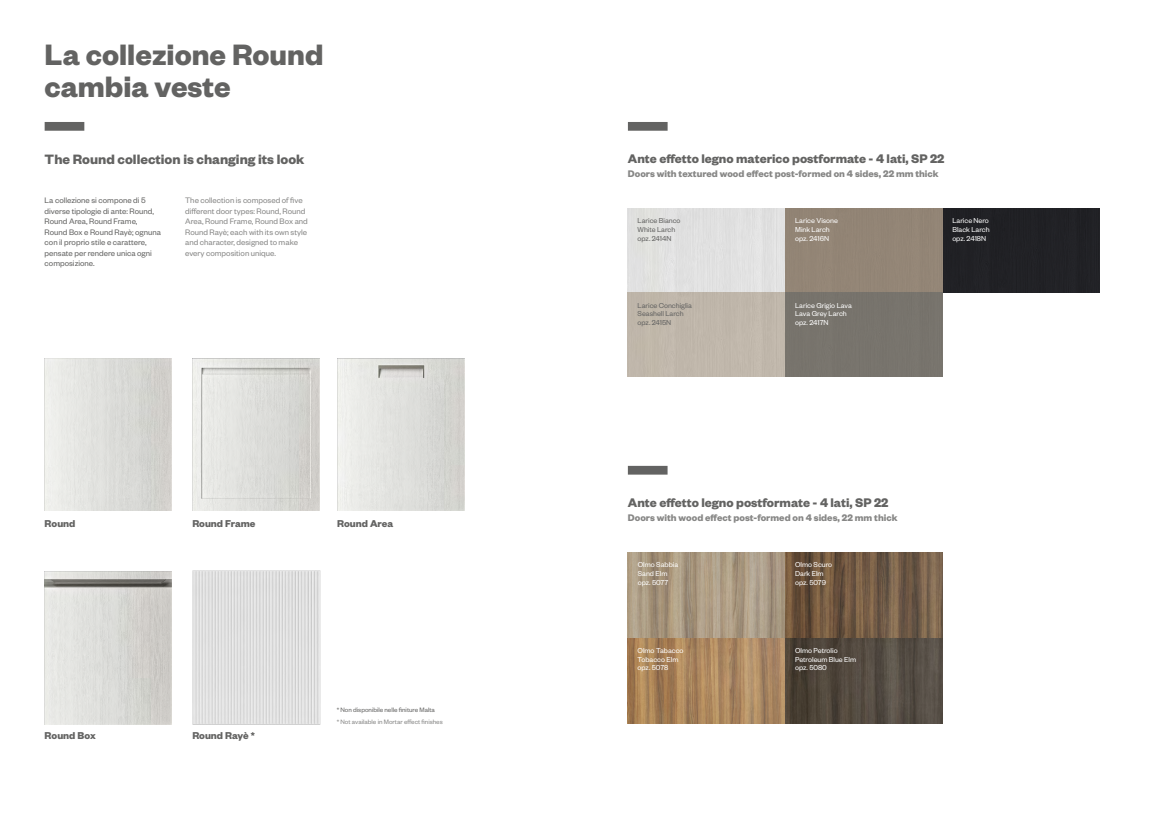
<style>
.page{position:relative;width:1166px;height:819px;background:#fff}
.page>*{position:absolute;margin:0;border:0;box-sizing:border-box;transform-origin:0 0}
.t1{font:700 32.38px/32.4px "Founders Grotesk";color:#636362}
.t2{font:700 14.88px "Founders Grotesk";color:#636362}
.t3{font:700 13.74px "Founders Grotesk";color:#636362}
.t4{font:700 10.94px "Founders Grotesk";color:#636362}
.t5{font:700 10.5px "Founders Grotesk";color:#878786}
.t6{font:8.75px/10.5px "Founders Grotesk";color:#636362}
.t7{font:8.75px/10.5px "Founders Grotesk";color:#878786}
.t8{font:7.88px/8.8px "Founders Grotesk";color:#fff}
.t9{font:7.88px/8.8px "Founders Grotesk";color:#636362}
.t10{font:7px "Founders Grotesk";color:#878786}
.t11{font:7px "Founders Grotesk";color:#636362}
</style>
<div class="page">
<img style="left:628px;top:552px;width:314px;height:171px">
<div style="left:628px;top:122px;width:39px;height:9px;background:#636362"></div>
<img style="left:628px;top:208px;width:157px;height:169px">
<img style="left:785px;top:208px;width:314px;height:84px">
<div style="left:785px;top:292px;width:157px;height:85px;background:#78746d"></div>
<div style="left:45px;top:122px;width:39px;height:9px;background:#636362"></div>
<img style="left:45px;top:572px;width:92px;height:152px">
<img style="left:337px;top:358px;width:127px;height:152px">
<img style="left:192px;top:358px;width:127px;height:152px">
<img style="left:45px;top:358px;width:127px;height:152px">
<div style="left:628px;top:466px;width:39px;height:8px;background:#636362"></div>
<img style="left:137px;top:570px;width:184px;height:155px">
<h1 class="t1" style="left:45px;top:37px;width:280px">La collezione Round cambia veste</h1>
<h2 class="t2" style="left:45px;top:150px;width:261px">The Round collection is changing its look</h2>
<p class="t6" style="left:45px;top:195px;width:118px">La collezione si compone di 5 diverse tipologie di ante: Round,<br>Round Area, Round Frame,<br>Round Box e Round Rayè; ognuna con il proprio stile e carattere, pensate per rendere unica ogni composizione.</p>
<p class="t7" style="left:185px;top:195px;width:124px">The collection is composed of five different door types: Round, Round<br>Area, Round Frame, Round Box and<br>Round Rayè; each with its own style and character, designed to make every composition unique.</p>
<h3 class="t4" style="left:45px;top:516px;width:32px">Round</h3>
<h3 class="t4" style="left:192px;top:516px;width:65px">Round Frame</h3>
<h3 class="t4" style="left:337px;top:516px;width:57px">Round Area</h3>
<p class="t11" style="left:337px;top:705px;width:100px">* Non disponibile nelle finiture Malta</p>
<p class="t10" style="left:337px;top:717px;width:107px">* Not available in Mortar effect finishes</p>
<h3 class="t4" style="left:45px;top:728px;width:53px">Round Box</h3>
<h3 class="t4" style="left:192px;top:728px;width:64px">Round Rayè *</h3>
<h3 class="t3" style="left:628px;top:150px;width:318px">Ante effetto legno materico postformate - 4 lati, SP 22</h3>
<h3 class="t5" style="left:628px;top:167px;width:312px">Doors with textured wood effect post-formed on 4 sides, 22 mm thick</h3>
<p class="t9" style="left:637px;top:216px;width:45px">Larice Bianco<br>White Larch opz. 2414N</p>
<p class="t8" style="left:795px;top:216px;width:44px">Larice Visone<br>Mink Larch opz. 2416N</p>
<p class="t8" style="left:952px;top:216px;width:39px;text-align:justify">Larice Nero Black Larch opz. 2418N</p>
<p class="t9" style="left:637px;top:300px;width:56px">Larice Conchiglia<br>Seashell Larch opz. 2415N</p>
<p class="t8" style="left:795px;top:300px;width:58px">Larice Grigio Lava<br>Lava Grey Larch opz. 2417N</p>
<h3 class="t3" style="left:628px;top:494px;width:262px">Ante effetto legno postformate - 4 lati, SP 22</h3>
<h3 class="t5" style="left:628px;top:511px;width:271px">Doors with wood effect post-formed on 4 sides, 22 mm thick</h3>
<p class="t8" style="left:638px;top:560px;width:42px">Olmo Sabbia<br>Sand Elm opz. 5077</p>
<p class="t8" style="left:795px;top:560px;width:39px">Olmo Scuro<br>Dark Elm opz. 5079</p>
<p class="t8" style="left:637px;top:645px;width:47px">Olmo Tabacco<br>Tobacco Elm opz. 5078</p>
<p class="t8" style="left:795px;top:645px;width:63px">Olmo Petrolio<br>Petroleum Blue Elm opz. 5080</p>
</div>
